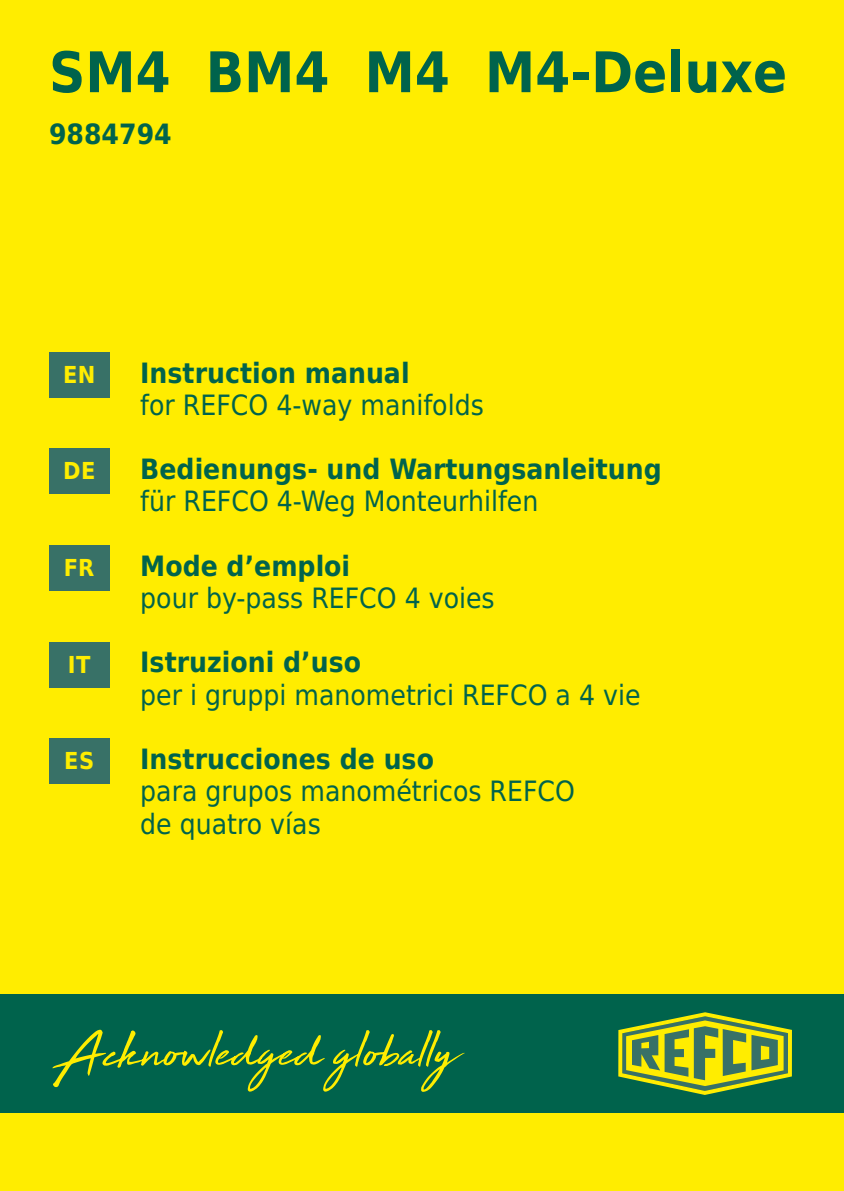
<style>
.page{position:relative;width:844px;height:1191px;background:#fff}
.page>*{position:absolute;margin:0;border:0;box-sizing:border-box;transform-origin:0 0}
.Titel_grün{font:700 56px "DejaVu Sans Condensed";color:#00634c}
.Untertitel_grün{font:28px "DejaVu Sans Condensed";color:#00634c}
.Titel_grün-2{font:700 28px "DejaVu Sans Condensed";color:#00634c}
.t1{font:700 23.45px "DejaVu Sans Condensed";letter-spacing:.02em;color:#ffed00}
</style>
<div class="page">
<div style="left:0;top:0;width:843px;height:1191px;background:#ffed00"></div>
<div style="left:0;top:994px;width:843px;height:118px;background:#00634c"></div>
<svg style="left:52px;top:1029px;width:412px;height:62px"></svg>
<svg style="left:618px;top:1012px;width:173px;height:83px"></svg>
<div style="left:49px;top:352px;width:60px;height:45px;background:#387167"></div>
<div style="left:49px;top:448px;width:60px;height:46px;background:#387167"></div>
<div style="left:49px;top:545px;width:60px;height:46px;background:#387167"></div>
<div style="left:49px;top:641px;width:60px;height:46px;background:#387167"></div>
<div style="left:49px;top:738px;width:60px;height:46px;background:#387167"></div>
<p class="Titel_grün" style="left:49px;top:26px;width:739px">SM4 BM4 M4 M4-Deluxe</p>
<p class="Titel_grün-2" style="left:49px;top:111px;width:124px">9884794</p>
<p class="t1" style="left:63px;top:355px;width:34px">EN</p>
<p class="t1" style="left:63px;top:452px;width:34px">DE</p>
<p class="t1" style="left:64px;top:548px;width:32px">FR</p>
<p class="t1" style="left:68px;top:645px;width:24px">IT</p>
<p class="t1" style="left:64px;top:741px;width:31px">ES</p>
<p class="Titel_grün-2" style="left:140px;top:350px;width:271px">Instruction manual</p>
<p class="Untertitel_grün" style="left:140px;top:382px;width:345px">for REFCO 4-way manifolds</p>
<p class="Titel_grün-2" style="left:140px;top:446px;width:523px">Bedienungs- und Wartungsanleitung</p>
<p class="Untertitel_grün" style="left:140px;top:479px;width:399px">für REFCO 4-Weg Monteurhilfen</p>
<p class="Titel_grün-2" style="left:140px;top:543px;width:211px">Mode d’emploi</p>
<p class="Untertitel_grün" style="left:140px;top:575px;width:356px">pour by-pass REFCO 4 voies</p>
<p class="Titel_grün-2" style="left:140px;top:639px;width:222px">Istruzioni d’uso</p>
<p class="Untertitel_grün" style="left:140px;top:672px;width:501px">per i gruppi manometrici REFCO a 4 vie</p>
<p class="Titel_grün-2" style="left:140px;top:736px;width:295px">Instrucciones de uso</p>
<p class="Untertitel_grün" style="left:140px;top:768px;width:436px">para grupos manométricos REFCO</p>
<p class="Untertitel_grün" style="left:140px;top:801px;width:182px">de quatro vías</p>
</div>
